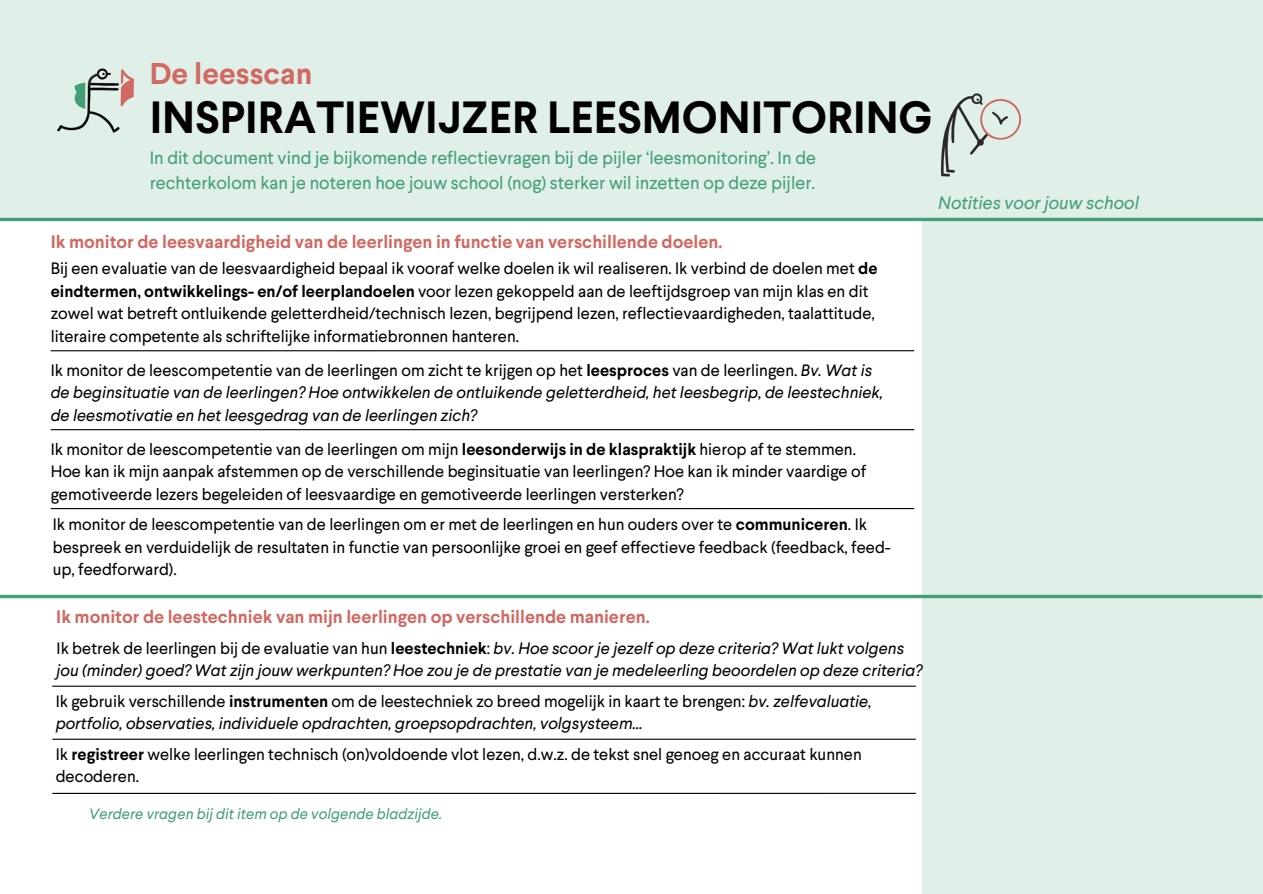
<style>
.page{position:relative;width:1263px;height:894px;background:#fff}
.page>*{position:absolute;margin:0;border:0;box-sizing:border-box;transform-origin:0 0}
.t1{font:700 45px "Larsseit";color:#000}
.t2{font:700 30px "Larsseit";color:#d16862}
.t3{font:18px/24.8px "Larsseit";color:#439f75}
.t4{font:700 18px "Larsseit";color:#d16862}
.t5{font:italic 18px "Larsseit";color:#439f75}
.t6{font:16.5px/22.5px "Larsseit";color:#000}
.t7{font:italic 16.5px/22.5px "Larsseit";color:#000}
.t8{font:italic 15px "Larsseit";color:#439f75}
.s1{font-weight:700}
.s2{font-style:normal}
.s3{font-weight:700;font-style:normal}
</style>
<div class="page">
<div style="left:0;top:0;width:1263px;height:219px;background:#e0efe8"></div>
<img style="left:57px;top:68px;width:77px;height:65px">
<div style="left:922px;top:205px;width:341px;height:688px;background:#e0efe8"></div>
<hr style="left:0;top:218px;width:1263px;height:3px;background:#439f75">
<hr style="left:51px;top:350px;width:863px;height:1px;background:#000">
<hr style="left:51px;top:429px;width:863px;height:1px;background:#000">
<img style="left:886px;top:93px;width:191px;height:129px">
<hr style="left:51px;top:508px;width:863px;height:1px;background:#000">
<svg style="left:0;top:594px;width:1262px;height:4px;background:#67b18f"></svg>
<hr style="left:52px;top:685px;width:864px;height:1px;background:#000">
<hr style="left:52px;top:738px;width:864px;height:1px;background:#000">
<hr style="left:52px;top:792px;width:864px;height:1px;background:#000">
<p class="t2" style="left:150px;top:62px;width:164px">De leesscan</p>
<p class="t1" style="left:150px;top:99px;width:785px">INSPIRATIEWIJZER LEESMONITORING</p>
<p class="t3" style="left:150px;top:147px;width:668px">In dit document vind je bijkomende reflectievragen bij de pijler ‘leesmonitoring’. In de rechterkolom kan je noteren hoe jouw school (nog) sterker wil inzetten op deze pijler.</p>
<p class="t5" style="left:938px;top:196px;width:202px">Notities voor jouw school</p>
<p class="t4" style="left:51px;top:234px;width:673px">Ik monitor de leesvaardigheid van de leerlingen in functie van verschillende doelen.</p>
<p class="t6" style="left:51px;top:259px;width:828px">Bij een evaluatie van de leesvaardigheid bepaal ik vooraf welke doelen ik wil realiseren. Ik verbind de doelen met <span class="s1">de eindtermen, ontwikkelings- en/of leerplandoelen</span> voor lezen gekoppeld aan de leeftijdsgroep van mijn klas en dit zowel wat betreft ontluikende geletterdheid/technisch lezen, begrijpend lezen, reflectievaardigheden, taalattitude, literaire competente als schriftelijke informatiebronnen hanteren.</p>
<p class="t7" style="left:51px;top:360px;width:834px"><span class="s2">Ik monitor de leescompetentie van de leerlingen om zicht te krijgen op het</span> <span class="s3">leesproces</span> <span class="s2">van de leerlingen.</span> Bv. Wat is de beginsituatie van de leerlingen? Hoe ontwikkelen de ontluikende geletterdheid, het leesbegrip, de leestechniek, de leesmotivatie en het leesgedrag van de leerlingen zich?</p>
<p class="t6" style="left:51px;top:439px;width:817px">Ik monitor de leescompetentie van de leerlingen om mijn <span class="s1">leesonderwijs in de klaspraktijk</span> hierop af te stemmen.<br>Hoe kan ik mijn aanpak afstemmen op de verschillende beginsituatie van leerlingen? Hoe kan ik minder vaardige of gemotiveerde lezers begeleiden of leesvaardige en gemotiveerde leerlingen versterken?</p>
<p class="t6" style="left:53px;top:514px;width:839px">Ik monitor de leescompetentie van de leerlingen om er met de leerlingen en hun ouders over te <span class="s1">communiceren</span>. Ik bespreek en verduidelijk de resultaten in functie van persoonlijke groei en geef effectieve feedback (feedback, feed&shy;up, feedforward).</p>
<p class="t4" style="left:56px;top:609px;width:595px">Ik monitor de leestechniek van mijn leerlingen op verschillende manieren.</p>
<p class="t7" style="left:57px;top:638px;width:867px"><span class="s2">Ik betrek de leerlingen bij de evaluatie van hun</span> <span class="s3">leestechniek</span><span class="s2">:</span> bv. Hoe scoor je jezelf op deze criteria? Wat lukt volgens jou (minder) goed? Wat zijn jouw werkpunten? Hoe zou je de prestatie van je medeleerling beoordelen op deze criteria?</p>
<p class="t7" style="left:56px;top:691px;width:817px"><span class="s2">Ik gebruik verschillende</span> <span class="s3">instrumenten</span> <span class="s2">om de leestechniek zo breed mogelijk in kaart te brengen:</span> bv. zelfevaluatie, portfolio, observaties, individuele opdrachten, groepsopdrachten, volgsysteem...</p>
<p class="t6" style="left:56px;top:744px;width:808px">Ik <span class="s1">registreer</span> welke leerlingen technisch (on)voldoende vlot lezen, d.w.z. de tekst snel genoeg en accuraat kunnen decoderen.</p>
<p class="t8" style="left:89px;top:807px;width:354px">Verdere vragen bij dit item op de volgende bladzijde.</p>
</div>
